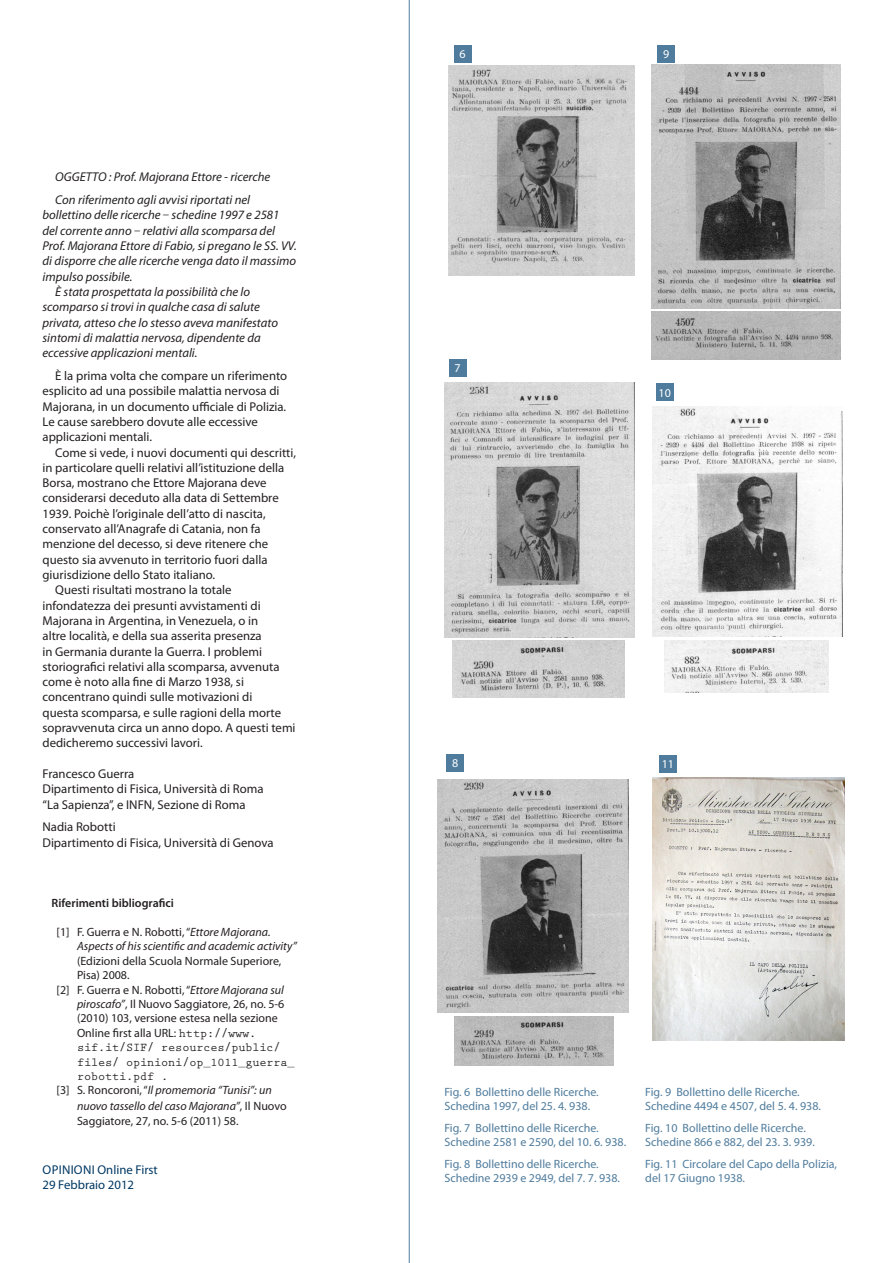
<style>
.page{position:relative;width:893px;height:1263px;background:#fff}
.page>*{position:absolute;margin:0;border:0;box-sizing:border-box;transform-origin:0 0}
.testo_didascalia{font:12.75px/15.3px "Myriad Pro";color:#231f20}
.testo_didascalia-2{font:italic 12.75px/15.3px "Myriad Pro";color:#231f20}
.testo_didascalia-3{font:12.75px "Myriad Pro";color:#013863}
.bibliografia{font:12px/14.4px "Myriad Pro";color:#231f20}
.testo_didascalia-4{font:12px/14.4px "Myriad Pro";color:#4f7c9d}
.bibliografia-2{font:600 12px "Myriad Pro";color:#231f20}
.testo_didascalia-5{font:12px "Myriad Pro";color:#fff}
.s1{font-family:"Adobe Garamond Pro";font-style:normal}
.s2{font-style:italic}
.s3{font-family:"Prestige Elite Std";font-weight:700}
</style>
<div class="page">
<img style="left:449px;top:65px;width:185px;height:211px">
<img style="left:438px;top:779px;width:190px;height:233px">
<img style="left:454px;top:1016px;width:160px;height:49px">
<div style="left:447px;top:754px;width:17px;height:17px;background:#4f7c9d"></div>
<img style="left:652px;top:65px;width:189px;height:243px">
<img style="left:652px;top:312px;width:189px;height:48px">
<div style="left:658px;top:45px;width:17px;height:17px;background:#4f7c9d"></div>
<div style="left:454px;top:45px;width:17px;height:17px;background:#4f7c9d"></div>
<img style="left:652px;top:407px;width:191px;height:229px">
<img style="left:665px;top:640px;width:164px;height:52px">
<div style="left:656px;top:384px;width:17px;height:17px;background:#4f7c9d"></div>
<img style="left:444px;top:382px;width:191px;height:255px">
<img style="left:452px;top:641px;width:172px;height:57px">
<div style="left:449px;top:359px;width:17px;height:17px;background:#4f7c9d"></div>
<img style="left:652px;top:778px;width:193px;height:262px">
<div style="left:659px;top:755px;width:17px;height:17px;background:#4f7c9d"></div>
<hr style="left:409px;top:0;width:1px;height:1263px;background:#4f7c9d">
<p class="testo_didascalia-2" style="left:55px;top:169px;width:217px">OGGETTO : Prof. Majorana Ettore - ricerche</p>
<p class="testo_didascalia-2" style="left:43px;top:192px;width:256px;text-indent:13px">Con riferimento agli avvisi riportati nel bollettino delle ricerche <span class="s1">‒</span> schedine 1997 e 2581 del corrente anno <span class="s1">‒</span> relativi alla scomparsa del Prof. Majorana Ettore di Fabio, si pregano le SS. VV. di disporre che alle ricerche venga dato il massimo impulso possibile.</p>
<p class="testo_didascalia-2" style="left:43px;top:284px;width:237px;text-indent:13px">È stata prospettata la possibilità che lo scomparso si trovi in qualche casa di salute privata, atteso che lo stesso aveva manifestato sintomi di malattia nervosa, dipendente da eccessive applicazioni mentali.</p>
<p class="testo_didascalia" style="left:43px;top:368px;width:246px;text-indent:13px">È la prima volta che compare un riferimento esplicito ad una possibile malattia nervosa di Majorana, in un documento ufficiale di Polizia.<br>Le cause sarebbero dovute alle eccessive applicazioni mentali.</p>
<p class="testo_didascalia" style="left:43px;top:444px;width:255px;text-indent:13px">Come si vede, i nuovi documenti qui descritti, in particolare quelli relativi all’istituzione della Borsa, mostrano che Ettore Majorana deve considerarsi deceduto alla data di Settembre 1939. Poichè l’originale dell’atto di nascita, conservato all’Anagrafe di Catania, non fa menzione del decesso, si deve ritenere che questo sia avvenuto in territorio fuori dalla giurisdizione dello Stato italiano.</p>
<p class="testo_didascalia" style="left:43px;top:582px;width:255px;text-indent:13px">Questi risultati mostrano la totale infondatezza dei presunti avvistamenti di Majorana in Argentina, in Venezuela, o in<br>altre località, e della sua asserita presenza<br>in Germania durante la Guerra. I problemi storiografici relativi alla scomparsa, avvenuta come è noto alla fine di Marzo 1938, si concentrano quindi sulle motivazioni di<br>questa scomparsa, e sulle ragioni della morte sopravvenuta circa un anno dopo. A questi temi dedicheremo successivi lavori.</p>
<p class="testo_didascalia" style="left:43px;top:766px;width:93px">Francesco Guerra</p>
<p class="testo_didascalia" style="left:43px;top:781px;width:222px">Dipartimento di Fisica, Università di Roma</p>
<p class="testo_didascalia" style="left:43px;top:796px;width:205px">“La Sapienza”, e INFN, Sezione di Roma</p>
<p class="testo_didascalia" style="left:43px;top:819px;width:75px">Nadia Robotti</p>
<p class="testo_didascalia" style="left:43px;top:835px;width:233px">Dipartimento di Fisica, Università di Genova</p>
<p class="testo_didascalia-5" style="left:460px;top:47px;width:8px">6</p>
<p class="testo_didascalia-5" style="left:663px;top:47px;width:8px">9</p>
<p class="testo_didascalia-5" style="left:455px;top:361px;width:8px">7</p>
<p class="testo_didascalia-5" style="left:452px;top:756px;width:8px">8</p>
<p class="testo_didascalia-5" style="left:658px;top:385px;width:14px">10</p>
<p class="testo_didascalia-5" style="left:662px;top:757px;width:14px">11</p>
<p class="bibliografia-2" style="left:52px;top:895px;width:124px">Riferimenti bibliografici</p>
<p class="bibliografia" style="left:77px;top:924px;width:221px;text-indent:-20px">[1] F. Guerra e N. Robotti, “<span class="s2">Ettore Majorana.<br>Aspects of his scientific and academic activity” </span>(Edizioni della Scuola Normale Superiore, Pisa) 2008.</p>
<p class="bibliografia" style="left:77px;top:982px;width:219px;text-indent:-20px">[2] F. Guerra e N. Robotti, “<span class="s2">Ettore Majorana sul piroscafo”</span>, Il Nuovo Saggiatore, 26, no. 5-6 (2010) 103, versione estesa nella sezione Online first alla URL: <span class="s3">http://www. sif.it/SIF/ resources/public/ files/ opinioni/op_1011_guerra_ robotti.pdf .</span></p>
<p class="bibliografia" style="left:77px;top:1082px;width:211px;line-height:15.3px;text-indent:-20px">[3] S. Roncoroni, “<span class="s2">Il promemoria “Tunisi”: un nuovo tassello del caso Majorana”</span>, Il Nuovo<br>Saggiatore, 27, no. 5-6 (2011) 58.</p>
<p class="testo_didascalia-4" style="left:645px;top:1084px;width:177px">Fig. 9 Bollettino delle Ricerche.<br>Schedine 4494 e 4507, del 5. 4. 938.</p>
<p class="testo_didascalia-4" style="left:444px;top:1084px;width:156px">Fig. 6 Bollettino delle Ricerche.<br>Schedina 1997, del 25. 4. 938.</p>
<p class="testo_didascalia-4" style="left:444px;top:1120px;width:183px">Fig. 7 Bollettino delle Ricerche.<br>Schedine 2581 e 2590, del 10. 6. 938.</p>
<p class="testo_didascalia-4" style="left:444px;top:1156px;width:177px">Fig. 8 Bollettino delle Ricerche.<br>Schedine 2939 e 2949, del 7. 7. 938.</p>
<p class="testo_didascalia-4" style="left:645px;top:1120px;width:171px">Fig. 10 Bollettino delle Ricerche.<br>Schedine 866 e 882, del 23. 3. 939.</p>
<p class="testo_didascalia-4" style="left:645px;top:1156px;width:193px">Fig. 11 Circolare del Capo della Polizia, del 17 Giugno 1938.</p>
<p class="testo_didascalia-3" style="left:43px;top:1162px;width:117px">OPINIONI Online First</p>
<p class="testo_didascalia-3" style="left:43px;top:1177px;width:93px">29 Febbraio 2012</p>
</div>
